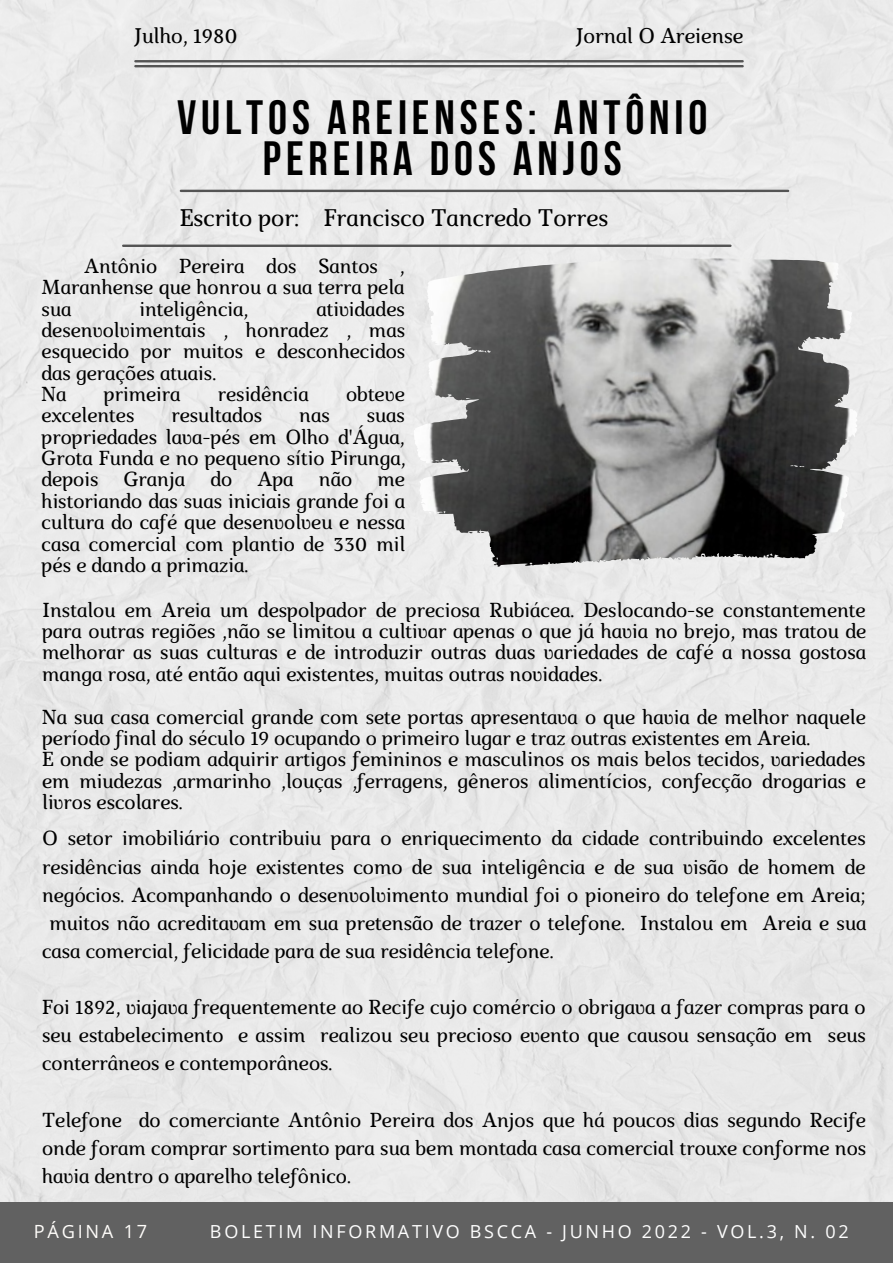
<style>
.page{position:relative;width:893px;height:1264px;background:#fff}
.page>*{position:absolute;margin:0;border:0;box-sizing:border-box;transform-origin:0 0}
.t1{font:700 47.85px/40.8px "Bebas Neue";letter-spacing:.1em;color:#000;text-align:center}
.t2{font:italic 24px "Marta";color:#000}
.t3{font:italic 21.15px "Marta";color:#000}
.t4{font:italic 20.25px/21.3px "Marta";color:#000;text-align:justify}
.t5{font:18.15px "Open Sans";letter-spacing:.15em;color:#fffdfa}
.t6{font:18px "Open Sans";letter-spacing:.15em;color:#fefefe}
</style>
<div class="page">
<img style="left:0;top:0;width:892px;height:1202px">
<hr style="left:135px;top:65px;width:607px;height:2px;background:#545454">
<hr style="left:181px;top:190px;width:607px;height:2px;background:#545454">
<hr style="left:135px;top:60px;width:607px;height:2px;background:#545454">
<hr style="left:123px;top:244px;width:607px;height:3px;background:#545454">
<img style="left:798px;top:279px;width:59px;height:143px">
<div style="left:0;top:1202px;width:892px;height:60px;background:#616161"></div>
<p class="t3" style="left:134px;top:27px;width:105px">Julho, 1980</p>
<p class="t3" style="left:575px;top:27px;width:169px">Jornal O Areiense</p>
<h1 class="t1" style="left:177px;top:102px;width:532px">VULTOS AREIENSES: ANTÔNIO<br>PEREIRA DOS ANJOS</h1>
<p class="t2" style="left:180px;top:208px;width:430px">Escrito por: Francisco Tancredo Torres</p>
<p class="t4" style="left:42px;top:257px;width:364px;text-indent:43px">Antônio Pereira dos Santos , Maranhense que honrou a sua terra pela sua</p>
<p class="t4" style="left:42px;top:300px;width:365px;text-align:left;text-indent:275px">atividades desenvolvimentais , honradez , mas esquecido por muitos e desconhecidos das gerações atuais.<br>Na</p>
<p class="t4" style="left:139px;top:300px;width:110px">inteligência,</p>
<p class="t4" style="left:104px;top:385px;width:78px">primeira</p>
<p class="t4" style="left:218px;top:385px;width:92px">residência</p>
<p class="t4" style="left:346px;top:385px;width:60px">obteve</p>
<p class="t4" style="left:42px;top:406px;width:94px">excelentes</p>
<p class="t4" style="left:171px;top:406px;width:92px">resultados</p>
<p class="t4" style="left:299px;top:406px;width:32px">nas</p>
<p class="t4" style="left:42px;top:406px;width:365px;text-indent:325px">suas propriedades lava-pés em Olho d'Água, Grota Funda e no pequeno sítio Pirunga, depois Granja do Apa não me historiando das suas iniciais grande foi a cultura do café que desenvolveu e nessa casa comercial com plantio de 330 mil pés e dando a primazia.</p>
<p class="t4" style="left:42px;top:601px;width:825px">Instalou em Areia um despolpador de preciosa Rubiácea. Deslocando-se constantemente para outras regiões ,não se limitou a cultivar apenas o que já havia no brejo, mas tratou de melhorar as suas culturas e de introduzir outras duas variedades de café a nossa gostosa manga rosa, até então aqui existentes, muitas outras novidades.</p>
<p class="t4" style="left:42px;top:707px;width:825px;text-align:left">Na sua casa comercial grande com sete portas apresentava o que havia de melhor naquele período final do século 19 ocupando o primeiro lugar e traz outras existentes em Areia.<br>E onde se podiam adquirir artigos femininos e masculinos os mais belos tecidos, variedades em miudezas ,armarinho ,louças ,ferragens, gêneros alimentícios, confecção drogarias e livros escolares.</p>
<p class="t4" style="left:42px;top:829px;width:825px">O setor imobiliário contribuiu para o enriquecimento da cidade contribuindo excelentes</p>
<p class="t4" style="left:42px;top:857px;width:824px">residências ainda hoje existentes como de sua inteligência e de sua visão de homem de</p>
<p class="t4" style="left:42px;top:885px;width:825px">negócios. Acompanhando o desenvolvimento mundial foi o pioneiro do telefone em Areia;</p>
<p class="t4" style="left:49px;top:914px;width:818px">muitos não acreditavam em sua pretensão de trazer o telefone. Instalou em Areia e sua</p>
<p class="t4" style="left:42px;top:942px;width:513px">casa comercial, felicidade para de sua residência telefone.</p>
<p class="t4" style="left:42px;top:994px;width:825px;line-height:28px">Foi 1892, viajava frequentemente ao Recife cujo comércio o obrigava a fazer compras para o seu estabelecimento e assim realizou seu precioso evento que causou sensação em seus conterrâneos e contemporâneos.</p>
<p class="t4" style="left:42px;top:1107px;width:825px;line-height:28px">Telefone do comerciante Antônio Pereira dos Anjos que há poucos dias segundo Recife onde foram comprar sortimento para sua bem montada casa comercial trouxe conforme nos havia dentro o aparelho telefônico.</p>
<p class="t5" style="left:34px;top:1218px;width:115px">PÁGINA 17</p>
<p class="t6" style="left:210px;top:1218px;width:640px">BOLETIM INFORMATIVO BSCCA - JUNHO 2022 - VOL.3, N. 02</p>
</div>
